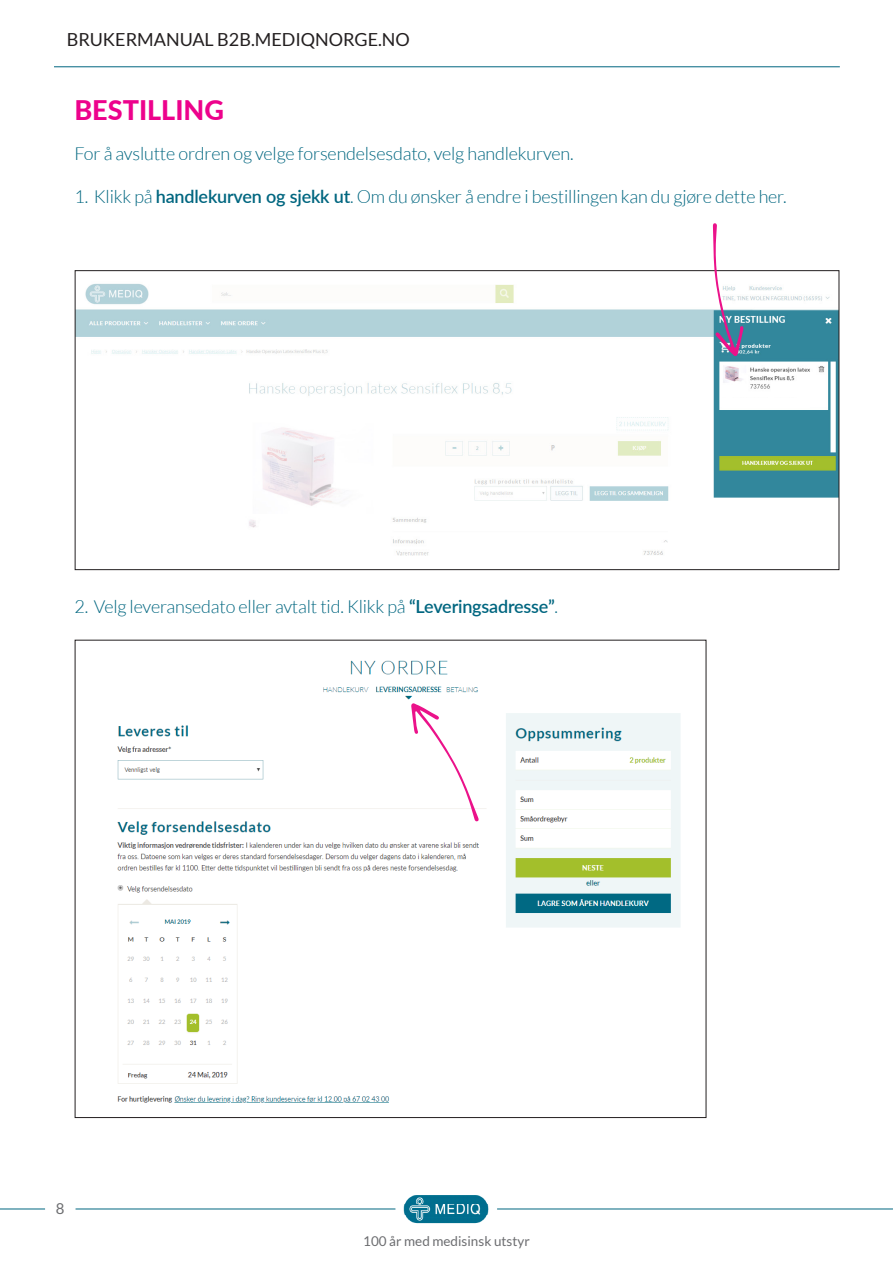
<style>
.page{position:relative;width:893px;height:1263px;background:#fff}
.page>*{position:absolute;margin:0;border:0;box-sizing:border-box;transform-origin:0 0}
.t1{font:800 27px "Lato";color:#ed028c}
.t2{font:300 18px "Lato";letter-spacing:-.01em;color:#006680}
.t3{font:18px "Lato";color:#231f20}
.t4{font:15px "Lato";color:#6c6d70}
.t5{font:13.5px "Lato";color:#6c6d70}
.s1{font-weight:600}
</style>
<div class="page">
<hr style="left:54px;top:67px;width:786px;height:1px;background:#006680">
<img style="left:403px;top:1195px;width:86px;height:29px">
<hr style="left:0;top:1208px;width:45px;height:1px;background:#006680">
<hr style="left:76px;top:1208px;width:319px;height:1px;background:#006680">
<hr style="left:497px;top:1208px;width:396px;height:1px;background:#006680">
<img style="left:77px;top:283px;width:760px;height:273px">
<img style="left:117px;top:660px;width:563px;height:443px">
<svg style="left:713px;top:223px;width:30px;height:133px"></svg>
<svg style="left:411px;top:703px;width:68px;height:119px"></svg>
<div style="left:722px;top:398px;width:87px;height:10px;background:#fff"></div>
<div style="left:513px;top:443px;width:36px;height:10px;background:#fdfcfa"></div>
<div style="left:399px;top:443px;width:42px;height:10px;background:#fdfcfa"></div>
<div style="left:633px;top:794px;width:33px;height:12px;background:#fff"></div>
<div style="left:633px;top:833px;width:33px;height:11px;background:#fff"></div>
<div style="left:633px;top:814px;width:33px;height:12px;background:#fff"></div>
<p class="t3" style="left:67px;top:29px;width:344px">BRUKERMANUAL B2B.MEDIQNORGE.NO</p>
<p class="t1" style="left:74px;top:90px;width:151px">BESTILLING</p>
<p class="t2" style="left:74px;top:144px;width:501px">For å avslutte ordren og velge forsendelsesdato, velg handlekurven.</p>
<p class="t2" style="left:74px;top:187px;width:714px">1. Klikk på <span class="s1">handlekurven og sjekk ut</span>. Om du ønsker å endre i bestillingen kan du gjøre dette her.</p>
<p class="t2" style="left:74px;top:597px;width:485px">2. Velg leveransedato eller avtalt tid. Klikk på <span class="s1">“Leveringsadresse”</span>.</p>
<p class="t4" style="left:56px;top:1200px;width:10px">8</p>
<p class="t5" style="left:363px;top:1233px;width:168px">100 år med medisinsk utstyr</p>
</div>
